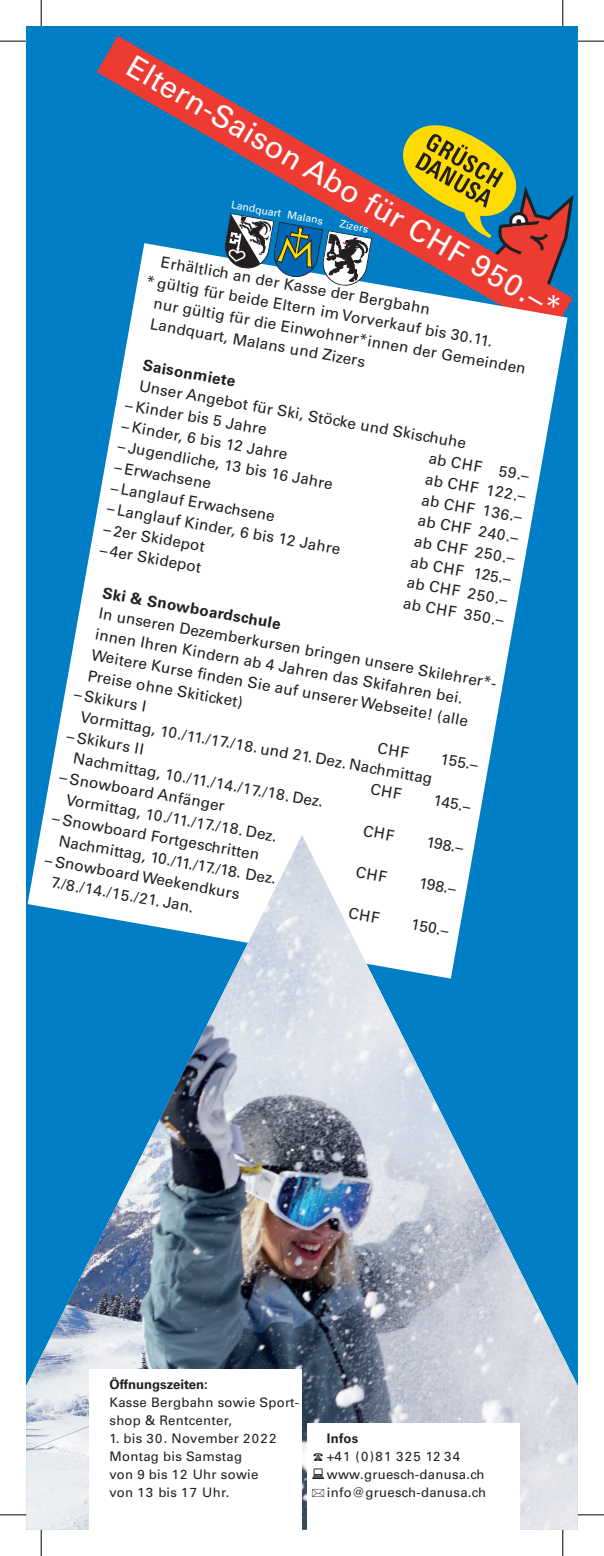
<style>
.page{position:relative;width:604px;height:1556px;background:#fff}
.page>*{position:absolute;margin:0;border:0;box-sizing:border-box;transform-origin:0 0}
.t1{font:30.62px "Univers";color:#fff}
.t2{font:15.4px/21px "Univers";color:#231f20}
.t3{font:700 15.4px "Univers";color:#231f20}
.t4{font:13.12px/18px "Univers";letter-spacing:.02em;color:#231f20}
.t5{font:700 13.12px "Univers";color:#231f20}
.t6{font:10.5px "Univers";color:#fff}
.s1{font-weight:700}
.s2{font-family:"Poppi Office Two";font-size:21.88px}
.s3{font-family:"Poppi Office One";font-size:21.88px}
</style>
<div class="page">
<div style="left:26px;top:26px;width:551px;height:1503px;background:#007ec5"></div>
<svg style="left:97px;top:36px;width:475px;height:284px"></svg>
<svg style="left:39px;top:243px;width:528px;height:592px;fill:#fff"></svg>
<svg style="left:223px;top:213px;width:149px;height:74px"></svg>
<img style="left:26px;top:835px;width:551px;height:694px">
<div style="left:307px;top:1423px;width:212px;height:106px;background:#fff"></div>
<div style="left:89px;top:1369px;width:213px;height:160px;background:#fff"></div>
<svg style="left:0;top:41px;width:26px;height:1px"></svg>
<svg style="left:577px;top:41px;width:26px;height:1px"></svg>
<svg style="left:0;top:1514px;width:26px;height:1px"></svg>
<svg style="left:577px;top:1514px;width:26px;height:1px"></svg>
<svg style="left:41px;top:0;width:1px;height:26px"></svg>
<svg style="left:41px;top:1529px;width:1px;height:27px"></svg>
<svg style="left:562px;top:0;width:1px;height:26px"></svg>
<svg style="left:562px;top:1529px;width:1px;height:27px"></svg>
<svg style="left:377px;top:742px;width:32px;height:16px"></svg>
<svg style="left:370px;top:783px;width:31px;height:16px"></svg>
<svg style="left:363px;top:824px;width:31px;height:17px"></svg>
<svg style="left:355px;top:866px;width:32px;height:16px"></svg>
<svg style="left:348px;top:907px;width:32px;height:16px"></svg>
<h1 class="t1" style="left:138px;top:47px;width:496px;rotate:30deg">Eltern-Saison Abo für CHF 950.–*</h1>
<p class="t6" style="left:232px;top:198px;width:94px;rotate:10deg">Landquart Malans</p>
<p class="t6" style="left:340px;top:218px;width:31px;rotate:10deg">Zizers</p>
<p class="t2" style="left:163px;top:251px;width:274px;rotate:10deg">Erhältlich an der Kasse der Bergbahn</p>
<p class="t2" style="left:148px;top:270px;width:352px;rotate:10deg">* gültig für beide Eltern im Vorverkauf bis 30.11.</p>
<p class="t2" style="left:156px;top:293px;width:378px;rotate:10deg">nur gültig für die Einwohner*innen der Gemeinden</p>
<p class="t2" style="left:152px;top:313px;width:220px;rotate:10deg">Landquart, Malans und Zizers</p>
<p class="t3" style="left:144px;top:356px;width:95px;rotate:10deg">Saisonmiete</p>
<p class="t2" style="left:141px;top:375px;width:333px;rotate:10deg">Unser Angebot für Ski, Stöcke und Skischuhe</p>
<p class="t2" style="left:127px;top:394px;width:145px;rotate:10deg">– Kinder bis 5 Jahre</p>
<p class="t2" style="left:124px;top:415px;width:170px;rotate:10deg">– Kinder, 6 bis 12 Jahre</p>
<p class="t2" style="left:120px;top:435px;width:219px;rotate:10deg">– Jugendliche, 13 bis 16 Jahre</p>
<p class="t2" style="left:430px;top:448px;width:103px;rotate:10deg">ab CHF 59.–</p>
<p class="t2" style="left:116px;top:456px;width:99px;rotate:10deg">– Erwachsene</p>
<p class="t2" style="left:427px;top:468px;width:103px;rotate:10deg">ab CHF 122.–</p>
<p class="t2" style="left:113px;top:477px;width:168px;rotate:10deg">– Langlauf Erwachsene</p>
<p class="t2" style="left:423px;top:489px;width:103px;rotate:10deg">ab CHF 136.–</p>
<p class="t2" style="left:109px;top:498px;width:238px;rotate:10deg">– Langlauf Kinder, 6 bis 12 Jahre</p>
<p class="t2" style="left:419px;top:510px;width:103px;rotate:10deg">ab CHF 240.–</p>
<p class="t2" style="left:105px;top:518px;width:104px;rotate:10deg">– 2er Skidepot</p>
<p class="t2" style="left:416px;top:530px;width:103px;rotate:10deg">ab CHF 250.–</p>
<p class="t2" style="left:102px;top:539px;width:104px;rotate:10deg">– 4er Skidepot</p>
<p class="t2" style="left:412px;top:551px;width:103px;rotate:10deg">ab CHF 125.–</p>
<p class="t2" style="left:408px;top:572px;width:103px;rotate:10deg">ab CHF 250.–</p>
<p class="t3" style="left:104px;top:583px;width:182px;rotate:10deg">Ski &amp; Snowboardschule</p>
<p class="t2" style="left:405px;top:592px;width:103px;rotate:10deg">ab CHF 350.–</p>
<p class="t2" style="left:101px;top:603px;width:404px;rotate:10deg">In unseren Dezemberkursen bringen unsere Skilehrer*- innen Ihren Kindern ab 4 Jahren das Skifahren bei.<br>Weitere Kurse fi nden Sie auf unserer Webseite! (alle Preise ohne Skiticket)</p>
<p class="t2" style="left:76px;top:684px;width:74px;rotate:10deg">– Skikurs I</p>
<p class="t2" style="left:83px;top:706px;width:358px;rotate:10deg">Vormittag, 10./11./17./18. und 21. Dez. Nachmittag</p>
<p class="t2" style="left:69px;top:725px;width:79px;rotate:10deg">– Skikurs II</p>
<p class="t2" style="left:75px;top:747px;width:255px;rotate:10deg">Nachmittag, 10./11./14./17./18. Dez.</p>
<p class="t2" style="left:442px;top:748px;width:39px;rotate:10deg">155.–</p>
<p class="t2" style="left:62px;top:766px;width:169px;rotate:10deg">– Snowboard Anfänger</p>
<p class="t2" style="left:68px;top:789px;width:215px;rotate:10deg">Vormittag, 10./11./17./18. Dez.</p>
<p class="t2" style="left:435px;top:789px;width:39px;rotate:10deg">145.–</p>
<p class="t2" style="left:54px;top:808px;width:211px;rotate:10deg">– Snowboard Fortgeschritten</p>
<p class="t2" style="left:61px;top:830px;width:222px;rotate:10deg">Nachmittag, 10./11./17./18. Dez.</p>
<p class="t2" style="left:428px;top:831px;width:39px;rotate:10deg">198.–</p>
<p class="t2" style="left:47px;top:849px;width:199px;rotate:10deg">– Snowboard Weekendkurs</p>
<p class="t2" style="left:53px;top:871px;width:145px;rotate:10deg">7./8./14./15./21. Jan.</p>
<p class="t2" style="left:421px;top:872px;width:39px;rotate:10deg">198.–</p>
<p class="t2" style="left:413px;top:913px;width:39px;rotate:10deg">150.–</p>
<p class="t5" style="left:109px;top:1376px;width:100px">Öffnungszeiten:</p>
<p class="t4" style="left:109px;top:1393px;width:191px">Kasse Bergbahn sowie Sport&shy;shop &amp; Rentcenter,</p>
<p class="t4" style="left:109px;top:1429px;width:168px">1. bis 30. November 2022<br>Montag bis Samstag<br>von 9 bis 12 Uhr sowie von 13 bis 17 Uhr.</p>
<p class="t4" style="left:310px;top:1429px;width:177px;text-indent:17px"><span class="s1">Infos<br></span><span class="s2">N</span>+41 (0)81 325 12 34 <span class="s2">v</span>www.gruesch-danusa.ch <span class="s3">a</span>info@gruesch-danusa.ch</p>
</div>
